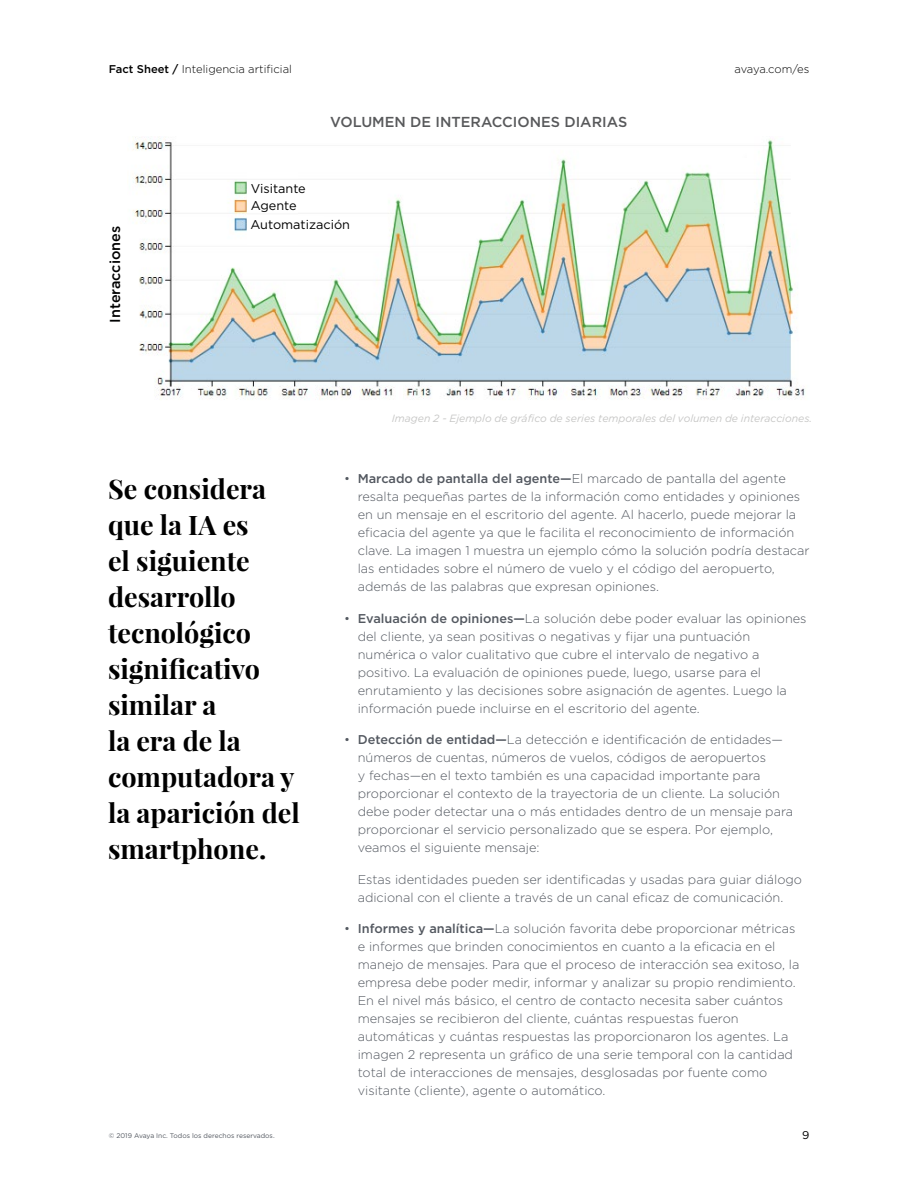
<style>
.page{position:relative;width:918px;height:1188px;background:#fff}
.page>*{position:absolute;margin:0;border:0;box-sizing:border-box;transform-origin:0 0}
.t1{font:700 27px/36px "Playfair Display";color:#000}
.t2{font:500 14.4px "Gotham";color:#58595b}
.t3{font:500 14.4px "Gotham";color:#000101}
.t4{font:300 12.75px/18px "Gotham";color:#535860}
.t5{font:12.75px/17.7px "Gotham";color:#000}
.t6{font:300 11.25px "Gotham";color:#000}
.t7{font:300 11.25px "Gotham";letter-spacing:-.02em;color:#000}
.t8{font:11.25px "Gotham";color:#000}
.t9{font:italic 10.5px "Gotham";color:#c7c7c6}
.t10{font:6.75px "Gotham";color:#535860}
.s1{font-weight:500}
</style>
<div class="page">
<img style="left:133px;top:137px;width:672px;height:263px">
<div style="left:249px;top:216px;width:75px;height:17px;background:#fff"></div>
<img style="left:248px;top:168px;width:49px;height:76px">
<p class="t6" style="left:109px;top:63px;width:185px"><span class="s1">Fact Sheet /</span> Inteligencia artificial</p>
<p class="t7" style="left:734px;top:63px;width:76px">avaya.com/es</p>
<p class="t3" style="left:107px;top:323px;width:98px;rotate:-90deg">Interacciones</p>
<p class="t2" style="left:330px;top:114px;width:299px">VOLUMEN DE INTERACCIONES DIARIAS</p>
<p class="t5" style="left:251px;top:179px;width:57px">Visitante<br>Agente</p>
<p class="t5" style="left:250px;top:216px;width:101px">Automatización</p>
<p class="t9" style="left:392px;top:413px;width:422px">Imagen 2 - Ejemplo de gráfico de series temporales del volumen de interacciones.</p>
<h1 class="t1" style="left:108px;top:470px;width:194px">Se considera que la IA es<br>el siguiente desarrollo tecnológico significativo similar a<br>la era de la computadora y la aparición del smartphone.</h1>
<p class="t10" style="left:109px;top:1132px;width:167px">© 2019 Avaya Inc. Todos los derechos reservados.</p>
<p class="t4" style="left:358px;top:469px;width:453px;text-indent:-14px">• <span class="s1">Marcado de pantalla del agente—</span>El marcado de pantalla del agente resalta pequeñas partes de la información como entidades y opiniones en un mensaje en el escritorio del agente. Al hacerlo, puede mejorar la eficacia del agente ya que le facilita el reconocimiento de información clave. La imagen 1 muestra un ejemplo cómo la solución podría destacar las entidades sobre el número de vuelo y el código del aeropuerto, además de las palabras que expresan opiniones.</p>
<p class="t4" style="left:358px;top:609px;width:450px;text-indent:-14px">• <span class="s1">Evaluación de opiniones—</span>La solución debe poder evaluar las opiniones del cliente, ya sean positivas o negativas y fijar una puntuación numérica o valor cualitativo que cubre el intervalo de negativo a positivo. La evaluación de opiniones puede, luego, usarse para el enrutamiento y las decisiones sobre asignación de agentes. Luego la información puede incluirse en el escritorio del agente.</p>
<p class="t4" style="left:358px;top:730px;width:437px;text-indent:-14px">• <span class="s1">Detección de entidad—</span>La detección e identificación de entidades— números de cuentas, números de vuelos, códigos de aeropuertos<br>y fechas—en el texto también es una capacidad importante para proporcionar el contexto de la trayectoria de un cliente. La solución debe poder detectar una o más entidades dentro de un mensaje para proporcionar el servicio personalizado que se espera. Por ejemplo, veamos el siguiente mensaje:</p>
<p class="t4" style="left:358px;top:870px;width:446px">Estas identidades pueden ser identificadas y usadas para guiar diálogo adicional con el cliente a través de un canal eficaz de comunicación.</p>
<p class="t4" style="left:358px;top:919px;width:443px;text-indent:-14px">• <span class="s1">Informes y analítica—</span>La solución favorita debe proporcionar métricas e informes que brinden conocimientos en cuanto a la eficacia en el manejo de mensajes. Para que el proceso de interacción sea exitoso, la empresa debe poder medir, informar y analizar su propio rendimiento.<br>En el nivel más básico, el centro de contacto necesita saber cuántos mensajes se recibieron del cliente, cuántas respuestas fueron automáticas y cuántas respuestas las proporcionaron los agentes. La imagen 2 representa un gráfico de una serie temporal con la cantidad total de interacciones de mensajes, desglosadas por fuente como visitante (cliente), agente o automático.</p>
<p class="t8" style="left:802px;top:1129px;width:9px">9</p>
</div>
